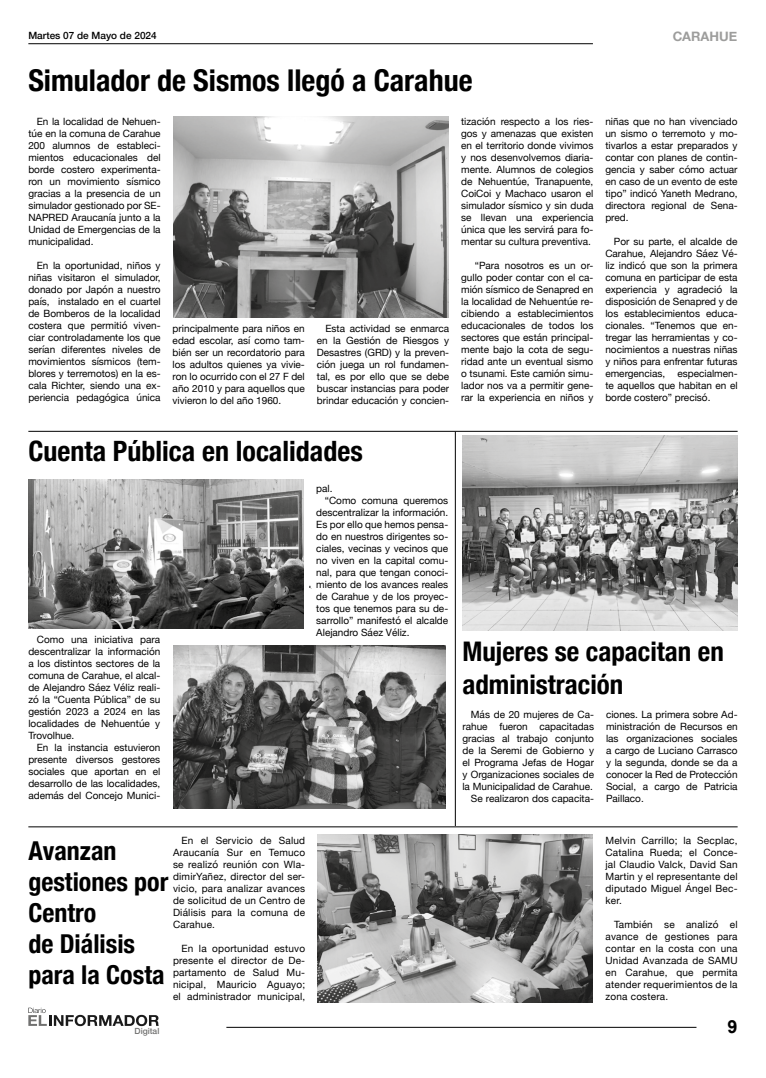
<style>
.page{position:relative;width:766px;height:1078px;background:#fff}
.page>*{position:absolute;margin:0;border:0;box-sizing:border-box;transform-origin:0 0}
.t1{font:700 condensed 30px "Helvetica Neue";color:#000}
.t2{font:700 condensed 28px "Helvetica Neue";color:#000}
.t3{font:700 condensed 27px/32.4px "Helvetica Neue";color:#000}
.t4{font:700 condensed 26px/31.2px "Helvetica Neue";color:#000}
.t5{font:700 18px "Arial";color:#000}
.t6{font:700 13px "Helvetica Neue";color:#9d9d9c}
.t7{font:10px/12px "Helvetica Neue";color:#000;text-align:justify}
.t8{font:500 10px "Helvetica Neue";color:#000}
.t9{font:500 8.5px "Helvetica Neue";color:#717170}
</style>
<div class="page">
<hr style="left:28px;top:43px;width:564px;height:1px;background:#000">
<hr style="left:226px;top:1026px;width:470px;height:1px;background:#000">
<svg style="left:28px;top:1007px;width:131px;height:18px"></svg>
<hr style="left:28px;top:431px;width:709px;height:1px;background:#000">
<hr style="left:28px;top:826px;width:709px;height:1px;background:#000">
<hr style="left:455px;top:431px;width:1px;height:394px;background:#000">
<img style="left:317px;top:834px;width:275px;height:168px">
<img style="left:173px;top:117px;width:275px;height:200px">
<img style="left:173px;top:645px;width:272px;height:163px">
<img style="left:28px;top:480px;width:275px;height:148px">
<img style="left:462px;top:435px;width:275px;height:195px">
<p class="t8" style="left:28px;top:28px;width:130px">Martes 07 de Mayo de 2024</p>
<h1 class="t1" style="left:28px;top:56px;width:445px">Simulador de Sismos llegó a Carahue</h1>
<p class="t7" style="left:28px;top:116px;width:134px;text-indent:8px">En la localidad de Nehuen&shy;túe en la comuna de Carahue 200 alumnos de estableci&shy;mientos educacionales del borde costero experimenta&shy;ron un movimiento sísmico gracias a la presencia de un simulador gestionado por SE-NAPRED Araucanía junto a la Unidad de Emergencias de la municipalidad.</p>
<p class="t7" style="left:28px;top:260px;width:134px;text-indent:8px">En la oportunidad, niños y niñas visitaron el simulador, donado por Japón a nuestro país, instalado en el cuartel de Bomberos de la localidad costera que permitió viven&shy;ciar controladamente los que serían diferentes niveles de movimientos sísmicos (tem&shy;blores y terremotos) en la es&shy;cala Richter, siendo una ex&shy;periencia pedagógica única</p>
<p class="t7" style="left:461px;top:116px;width:134px">tización respecto a los ries&shy;gos y amenazas que existen en el territorio donde vivimos y nos desenvolvemos diaria&shy;mente. Alumnos de colegios de Nehuentúe, Tranapuente, CoiCoi y Machaco usaron el simulador sísmico y sin duda se llevan una experiencia única que les servirá para fo&shy;mentar su cultura preventiva.</p>
<p class="t7" style="left:461px;top:260px;width:134px;text-indent:14px">“Para nosotros es un or&shy;gullo poder contar con el ca&shy;mión sísmico de Senapred en la localidad de Nehuentúe re&shy;cibiendo a establecimientos educacionales de todos los sectores que están principal&shy;mente bajo la cota de segu&shy;ridad ante un eventual sismo o tsunami. Este camión simu&shy;lador nos va a permitir gene&shy;rar la experiencia en niños y</p>
<p class="t7" style="left:172px;top:322px;width:134px">principalmente para niños en edad escolar, así como tam&shy;bién ser un recordatorio para los adultos quienes ya vivie&shy;ron lo ocurrido con el 27 F del año 2010 y para aquellos que vivieron lo del año 1960.</p>
<p class="t7" style="left:317px;top:322px;width:134px;text-indent:8px">Esta actividad se enmarca en la Gestión de Riesgos y Desastres (GRD) y la preven&shy;ción juega un rol fundamen&shy;tal, es por ello que se debe buscar instancias para poder brindar educación y concien-</p>
<h3 class="t6" style="left:672px;top:26px;width:66px">CARAHUE</h3>
<p class="t7" style="left:605px;top:116px;width:134px">niñas que no han vivenciado un sismo o terremoto y mo&shy;tivarlos a estar preparados y contar con planes de contin&shy;gencia y saber cómo actuar en caso de un evento de este tipo” indicó Yaneth Medrano, directora regional de Sena&shy;pred.</p>
<p class="t7" style="left:605px;top:236px;width:134px;text-indent:8px">Por su parte, el alcalde de Carahue, Alejandro Sáez Vé&shy;liz indicó que son la primera comuna en participar de esta experiencia y agradeció la disposición de Senapred y de los establecimientos educa&shy;cionales. “Tenemos que en&shy;tregar las herramientas y co&shy;nocimientos a nuestras niñas y niños para enfrentar futuras emergencias, especialmen&shy;te aquellos que habitan en el borde costero” precisó.</p>
<h2 class="t2" style="left:28px;top:428px;width:336px">Cuenta Pública en localidades</h2>
<p class="t7" style="left:28px;top:633px;width:133px;text-indent:9px">Como una iniciativa para descentralizar la información a los distintos sectores de la comuna de Carahue, el alcal&shy;de Alejandro Sáez Véliz reali&shy;zó la “Cuenta Pública” de su gestión 2023 a 2024 en las localidades de Nehuentúe y Trovolhue.</p>
<p class="t7" style="left:28px;top:741px;width:133px;text-indent:8px">En la instancia estuvieron presente diversos gestores sociales que aportan en el desarrollo de las localidades, además del Concejo Munici-</p>
<p class="t7" style="left:316px;top:483px;width:18px">pal.</p>
<p class="t7" style="left:325px;top:495px;width:125px">“Como comuna queremos</p>
<p class="t7" style="left:316px;top:507px;width:133px">descentralizar la información.</p>
<p class="t7" style="left:316px;top:519px;width:133px">Es por ello que hemos pensa-</p>
<p class="t7" style="left:316px;top:531px;width:133px">do en nuestros dirigentes so-</p>
<p class="t7" style="left:316px;top:543px;width:133px">ciales, vecinas y vecinos que</p>
<p class="t7" style="left:316px;top:555px;width:133px">no viven en la capital comu-</p>
<p class="t7" style="left:316px;top:567px;width:133px">nal, para que tengan conoci-</p>
<p class="t7" style="left:316px;top:579px;width:133px">miento de los avances reales</p>
<p class="t7" style="left:316px;top:591px;width:133px">de Carahue y de los proyec-</p>
<p class="t7" style="left:316px;top:603px;width:133px">tos que tenemos para su de-</p>
<p class="t7" style="left:316px;top:615px;width:133px">sarrollo” manifestó el alcalde</p>
<p class="t7" style="left:316px;top:627px;width:95px">Alejandro Sáez Véliz.</p>
<h3 class="t4" style="left:28px;top:832px;width:141px">Avanzan gestiones por<br>Centro<br>de Diálisis para la Costa</h3>
<p class="t7" style="left:173px;top:834px;width:134px;text-indent:8px">En el Servicio de Salud Araucanía Sur en Temuco se realizó reunión con Wla&shy;dimirYañez, director del ser&shy;vicio, para analizar avances de solicitud de un Centro de Diálisis para la comuna de Carahue.</p>
<p class="t7" style="left:173px;top:942px;width:134px;text-indent:8px">En la oportunidad estuvo presente el director de De&shy;partamento de Salud Mu&shy;nicipal, Mauricio Aguayo; el administrador municipal,</p>
<h3 class="t3" style="left:462px;top:633px;width:263px">Mujeres se capacitan en administración</h3>
<p class="t7" style="left:462px;top:708px;width:133px;text-align:right">Más de 20 mujeres de Ca&shy;rahue fueron capacitadas gracias al trabajo conjunto de la Seremi de Gobierno y el Programa Jefas de Hogar y Organizaciones sociales de la Municipalidad de Carahue.<br>Se realizaron dos capacita-</p>
<p class="t7" style="left:606px;top:708px;width:133px">ciones. La primera sobre Ad&shy;ministración de Recursos en las organizaciones sociales a cargo de Luciano Carrasco y la segunda, donde se da a conocer la Red de Protección Social, a cargo de Patricia Paillaco.</p>
<p class="t7" style="left:605px;top:834px;width:134px">Melvin Carrillo; la Secplac, Catalina Rueda; el Conce&shy;jal Claudio Valck, David San Martin y el representante del diputado Miguel Ángel Bec&shy;ker.</p>
<p class="t7" style="left:605px;top:918px;width:134px;text-indent:8px">También se analizó el avance de gestiones para contar en la costa con una Unidad Avanzada de SAMU en Carahue, que permita atender requerimientos de la zona costera.</p>
<p class="t9" style="left:134px;top:1023px;width:26px">Digital</p>
<h3 class="t5" style="left:727px;top:1014px;width:12px">9</h3>
</div>
